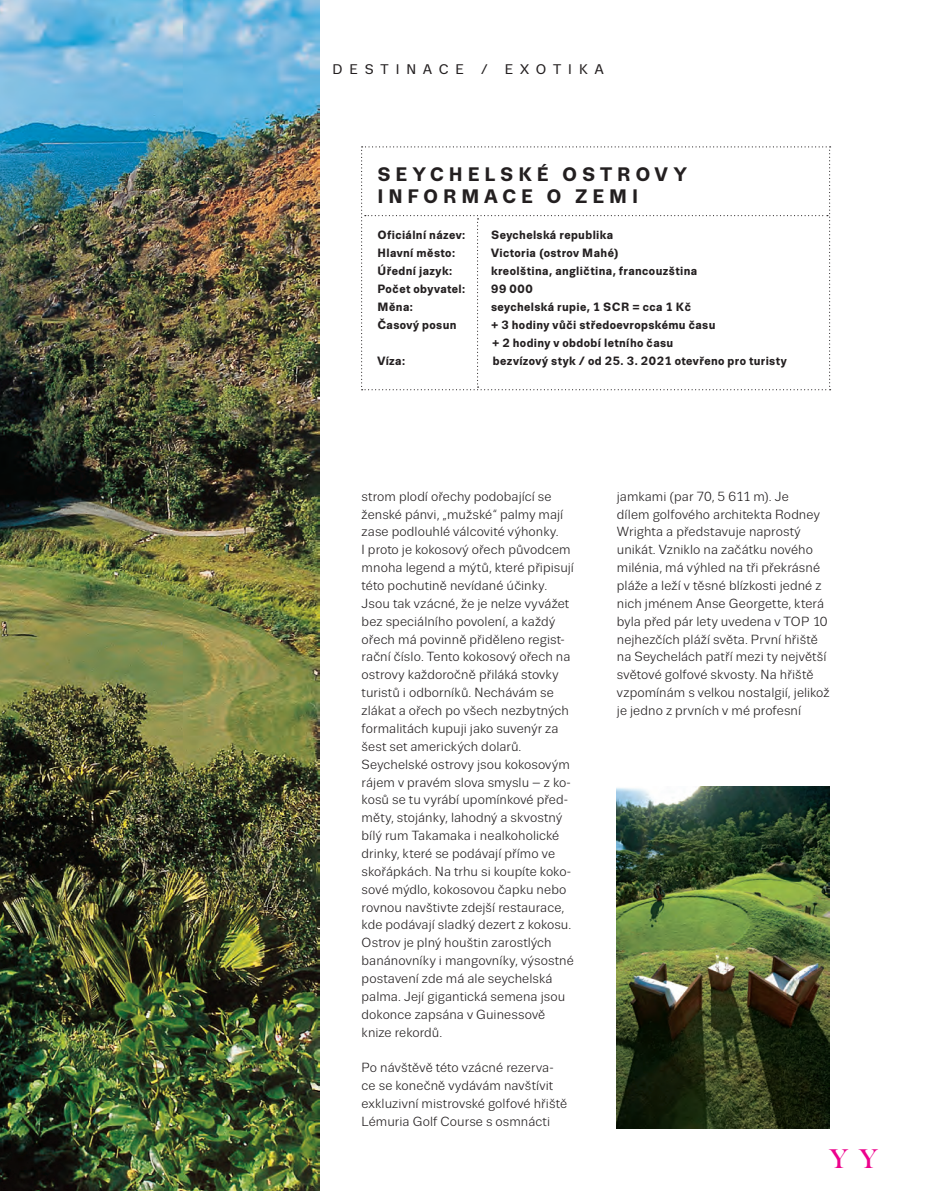
<style>
.page{position:relative;width:936px;height:1191px;background:#fff}
.page>*{position:absolute;margin:0;border:0;box-sizing:border-box;transform-origin:0 0}
.t1{font:28.05px "Baskerville Old Face EFCE";color:#ed028c}
.box{font:700 19.5px "Trivia Sans";letter-spacing:.255em;color:#231f20}
.t2{font:13.95px "Trivia Sans";letter-spacing:.5em;color:#231f20}
.chleba{font:13.2px/17.9px "Trivia Sans";letter-spacing:.005em;color:#231f20}
.box-2{font:700 12px "Trivia Sans";letter-spacing:.03em;color:#231f20}
</style>
<div class="page">
<img style="left:0;top:0;width:319px;height:1191px">
<img style="left:617px;top:786px;width:212px;height:342px">
<svg style="left:361px;top:146px;width:469px;height:244px"></svg>
<p class="t2" style="left:332px;top:61px;width:272px">DESTINACE / EXOTIKA</p>
<p class="box" style="left:377px;top:164px;width:311px">SEYCHELSKÉ OSTROVY</p>
<p class="box" style="left:377px;top:186px;width:262px">INFORMACE O ZEMI</p>
<p class="box-2" style="left:377px;top:228px;width:89px">Oficiální název:</p>
<p class="box-2" style="left:491px;top:228px;width:124px">Seychelská republika</p>
<p class="box-2" style="left:377px;top:246px;width:79px">Hlavní město:</p>
<p class="box-2" style="left:491px;top:246px;width:129px">Victoria (ostrov Mahé)</p>
<p class="box-2" style="left:377px;top:264px;width:76px">Úřední jazyk:</p>
<p class="box-2" style="left:491px;top:264px;width:208px">kreolština, angličtina, francouzština</p>
<p class="box-2" style="left:377px;top:282px;width:89px">Počet obyvatel:</p>
<p class="box-2" style="left:491px;top:282px;width:43px">99 000</p>
<p class="box-2" style="left:377px;top:300px;width:37px">Měna:</p>
<p class="box-2" style="left:491px;top:300px;width:201px">seychelská rupie, 1 SCR = cca 1 Kč</p>
<p class="box-2" style="left:377px;top:318px;width:81px">Časový posun</p>
<p class="box-2" style="left:491px;top:318px;width:226px">+ 3 hodiny vůči středoevropskému času</p>
<p class="box-2" style="left:492px;top:336px;width:183px">+ 2 hodiny v období letního času</p>
<p class="box-2" style="left:377px;top:354px;width:29px">Víza:</p>
<p class="box-2" style="left:493px;top:354px;width:295px">bezvízový styk / od 25. 3. 2021 otevřeno pro turisty</p>
<p class="chleba" style="left:361px;top:487px;width:214px">strom plodí ořechy podobající se ženské pánvi, „mužské“ palmy mají zase podlouhlé válcovité výhonky.<br>I proto je kokosový ořech původcem mnoha legend a mýtů, které připisují této pochutině nevídané účinky.<br>Jsou tak vzácné, že je nelze vyvážet bez speciálního povolení, a každý ořech má povinně přiděleno regist&shy;rační číslo. Tento kokosový ořech na ostrovy každoročně přiláká stovky turistů i odborníků. Nechávám se zlákat a ořech po všech nezbytných formalitách kupuji jako suvenýr za šest set amerických dolarů.</p>
<p class="chleba" style="left:361px;top:755px;width:214px">Seychelské ostrovy jsou kokosovým rájem v pravém slova smyslu – z ko&shy;kosů se tu vyrábí upomínkové před&shy;měty, stojánky, lahodný a skvostný bílý rum Takamaka i nealkoholické drinky, které se podávají přímo ve skořápkách. Na trhu si koupíte koko&shy;sové mýdlo, kokosovou čapku nebo rovnou navštivte zdejší restaurace, kde podávají sladký dezert z kokosu.<br>Ostrov je plný houštin zarostlých banánovníky i mangovníky, výsostné postavení zde má ale seychelská palma. Její gigantická semena jsou dokonce zapsána v Guinessově knize rekordů.</p>
<p class="chleba" style="left:361px;top:1059px;width:207px">Po návštěvě této vzácné rezerva&shy;ce se konečně vydávám navštívit exkluzivní mistrovské golfové hřiště Lémuria Golf Course s osmnácti</p>
<p class="chleba" style="left:617px;top:487px;width:214px">jamkami (par 70, 5 611 m). Je<br>dílem golfového architekta Rodney Wrighta a představuje naprostý unikát. Vzniklo na začátku nového milénia, má výhled na tři překrásné pláže a leží v těsné blízkosti jedné z nich jménem Anse Georgette, která byla před pár lety uvedena v TOP 10 nejhezčích pláží světa. První hřiště na Seychelách patří mezi ty největší světové golfové skvosty. Na hřiště vzpomínám s velkou nostalgií, jelikož je jedno z prvních v mé profesní</p>
<h1 class="t1" style="left:829px;top:1143px;width:50px">Y Y</h1>
</div>
